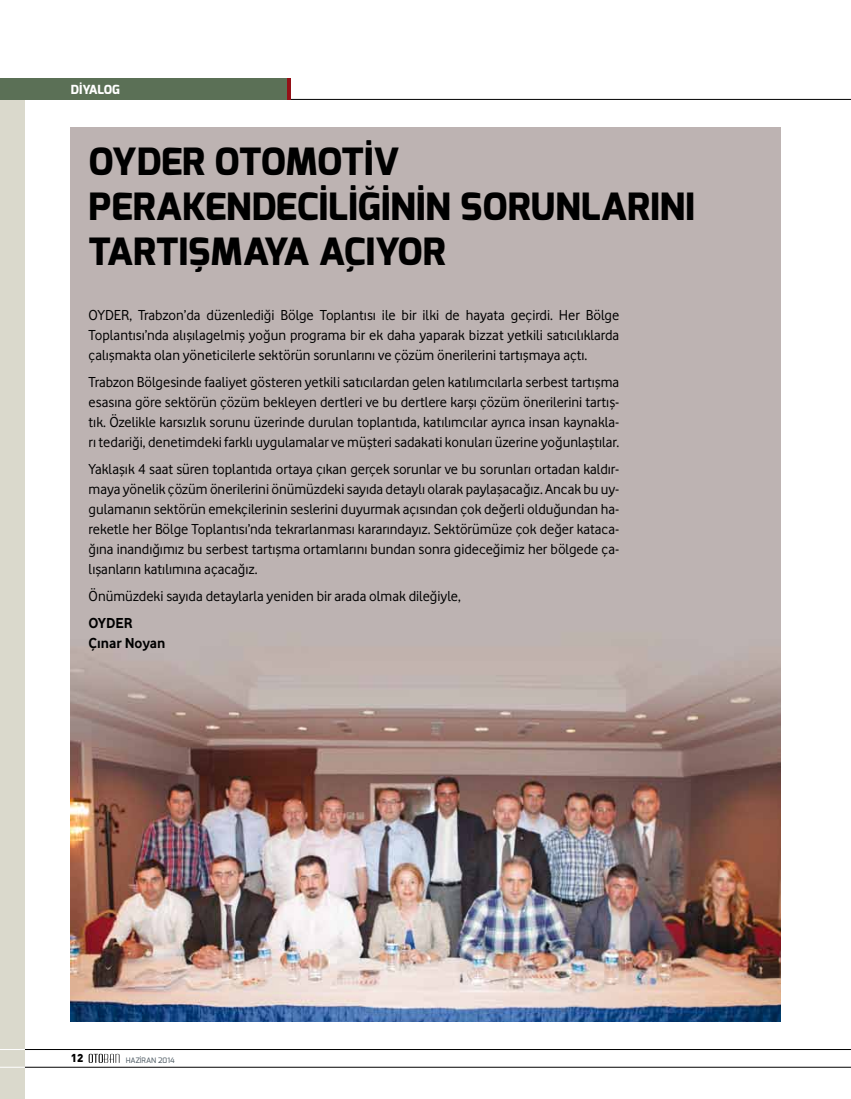
<style>
.page{position:relative;width:851px;height:1099px;background:#fff}
.page>*{position:absolute;margin:0;border:0;box-sizing:border-box;transform-origin:0 0}
.t1{font:800 37.5px/45px "Exo";color:#000}
.t2{font:15px/20px "Vodafone Rg";color:#000;text-align:justify}
.t3{font:700 15px/20px "Vodafone Rg";color:#000}
.t4{font:800 12.5px "Exo";letter-spacing:-.005em;color:#fff}
.t5{font:900 11.25px "DIN";color:#000}
.t6{font:500 7.5px "Exo";color:#5a666e}
</style>
<div class="page">
<hr style="left:0;top:1066px;width:850px;height:1px;background:#000">
<hr style="left:0;top:1049px;width:850px;height:1px;background:#000">
<svg style="left:89px;top:1053px;width:30px;height:9px"></svg>
<div style="left:0;top:99px;width:25px;height:999px;background:#dad9cc"></div>
<svg style="left:0;top:1066px;width:24px;height:1px"></svg>
<svg style="left:0;top:1049px;width:25px;height:1px"></svg>
<hr style="left:0;top:99px;width:850px;height:1px;background:#000">
<svg style="left:0;top:99px;width:25px;height:1px"></svg>
<div style="left:0;top:78px;width:291px;height:21px;background:#5b7056"></div>
<hr style="left:287px;top:78px;width:4px;height:21px;background:#941017">
<img style="left:71px;top:128px;width:709px;height:892px">
<p class="t4" style="left:71px;top:81px;width:50px">DİYALOG</p>
<h1 class="t1" style="left:89px;top:140px;width:607px">OYDER OTOMOTİV<br>PERAKENDECİLİĞİNİN SORUNLARINI<br>TARTIŞMAYA AÇIYOR</h1>
<p class="t2" style="left:89px;top:304px;width:532px">OYDER, Trabzon’da düzenlediği Bölge Toplantısı ile bir ilki de hayata geçirdi. Her Bölge Toplantısı’nda alışılagelmiş yoğun programa bir ek daha yaparak bizzat yetkili satıcılıklarda çalışmakta olan yöneticilerle sektörün sorunlarını ve çözüm önerilerini tartışmaya açtı.</p>
<p class="t2" style="left:89px;top:371px;width:532px">Trabzon Bölgesinde faaliyet gösteren yetkili satıcılardan gelen katılımcılarla serbest tartışma esasına göre sektörün çözüm bekleyen dertleri ve bu dertlere karşı çözüm önerilerini tartış&shy;tık. Özelikle karsızlık sorunu üzerinde durulan toplantıda, katılımcılar ayrıca insan kaynakla&shy;rı tedariği, denetimdeki farklı uygulamalar ve müşteri sadakati konuları üzerine yoğunlaştılar.</p>
<p class="t2" style="left:89px;top:459px;width:532px">Yaklaşık 4 saat süren toplantıda ortaya çıkan gerçek sorunlar ve bu sorunları ortadan kaldır&shy;maya yönelik çözüm önerilerini önümüzdeki sayıda detaylı olarak paylaşacağız. Ancak bu uy&shy;gulamanın sektörün emekçilerinin seslerini duyurmak açısından çok değerli olduğundan ha&shy;reketle her Bölge Toplantısı’nda tekrarlanması kararındayız. Sektörümüze çok değer kataca&shy;ğına inandığımız bu serbest tartışma ortamlarını bundan sonra gideceğimiz her bölgede ça&shy;lışanların katılımına açacağız.</p>
<p class="t2" style="left:89px;top:586px;width:373px">Önümüzdeki sayıda detaylarla yeniden bir arada olmak dileğiyle,</p>
<p class="t3" style="left:89px;top:613px;width:78px">OYDER<br>Çınar Noyan</p>
<p class="t5" style="left:71px;top:1050px;width:14px">12</p>
<p class="t6" style="left:126px;top:1055px;width:50px">HAZİRAN 2014</p>
</div>
